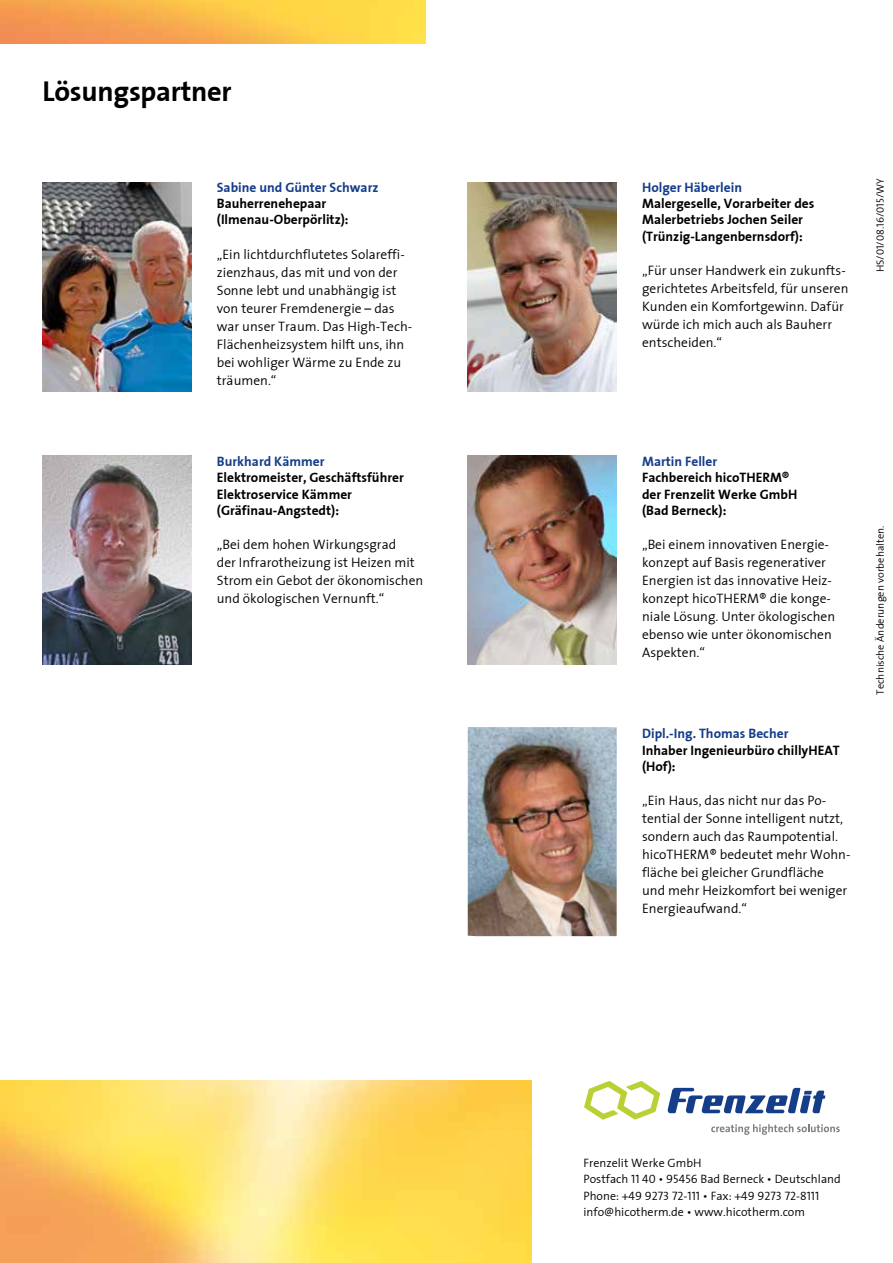
<style>
.page{position:relative;width:893px;height:1263px;background:#fff}
.page>*{position:absolute;margin:0;border:0;box-sizing:border-box;transform-origin:0 0}
.t1{font:28.5px "The Sans Bold PFZ Plain";letter-spacing:-.01em;color:#000}
.t2{font:13.5px/18px "The Sans Semi Light FZ Plain";color:#000}
.t3{font:13.5px/16.2px "The Sans Bold PFZ Plain";color:#000}
.t4{font:13.5px "The Sans Bold PFZ Plain";color:#153d8a}
.t5{font:12px/16.5px "The Sans Semi Light FZ Plain";color:#000}
.t6{font:10.5px "The Sans Semi Light FZ Plain";color:#000}
</style>
<div class="page">
<img style="left:468px;top:183px;width:149px;height:209px">
<img style="left:43px;top:183px;width:148px;height:209px">
<img style="left:43px;top:455px;width:148px;height:209px">
<img style="left:468px;top:727px;width:149px;height:209px">
<img style="left:468px;top:455px;width:149px;height:209px">
<svg style="left:584px;top:1081px;width:76px;height:39px"></svg>
<svg style="left:667px;top:1088px;width:158px;height:25px"></svg>
<svg style="left:711px;top:1124px;width:129px;height:11px"></svg>
<img style="left:0;top:0;width:425px;height:43px">
<img style="left:0;top:1080px;width:531px;height:183px">
<h1 class="t1" style="left:43px;top:67px;width:191px">Lösungspartner</h1>
<p class="t4" style="left:217px;top:176px;width:163px">Sabine und Günter Schwarz</p>
<p class="t3" style="left:217px;top:195px;width:133px">Bauherrenehepaar (Ilmenau-Oberpörlitz):</p>
<p class="t2" style="left:217px;top:245px;width:197px">„Ein lichtdurchflutetes Solareffi&shy;zienzhaus, das mit und von der<br>Sonne lebt und unabhängig ist von teurer Fremdenergie – das war unser Traum. Das High-Tech-<br>Flächenheizsystem hilft uns, ihn bei wohliger Wärme zu Ende zu träumen.“</p>
<p class="t4" style="left:217px;top:450px;width:109px">Burkhard Kämmer</p>
<p class="t3" style="left:217px;top:469px;width:189px">Elektromeister, Geschäftsführer<br>Elektroservice Kämmer (Gräfinau-Angstedt):</p>
<p class="t2" style="left:217px;top:535px;width:208px">„Bei dem hohen Wirkungsgrad<br>der Infrarotheizung ist Heizen mit<br>Strom ein Gebot der ökonomischen und ökologischen Vernunft.“</p>
<p class="t4" style="left:642px;top:176px;width:101px">Holger Häberlein</p>
<p class="t3" style="left:642px;top:195px;width:174px">Malergeselle, Vorarbeiter des<br>Malerbetriebs Jochen Seiler (Trünzig-Langenbernsdorf):</p>
<p class="t2" style="left:642px;top:261px;width:208px">„Für unser Handwerk ein zukunfts&shy;gerichtetes Arbeitsfeld, für unseren<br>Kunden ein Komfortgewinn. Dafür würde ich mich auch als Bauherr entscheiden.“</p>
<p class="t6" style="left:872px;top:272px;width:95px;rotate:-90deg">HS/01/08.16/015/WY</p>
<p class="t4" style="left:642px;top:450px;width:77px">Martin Feller</p>
<p class="t3" style="left:642px;top:469px;width:157px">Fachbereich hicoTHERM® der Frenzelit Werke GmbH (Bad Berneck):</p>
<p class="t2" style="left:642px;top:535px;width:195px">„Bei einem innovativen Energie&shy;konzept auf Basis regenerativer<br>Energien ist das innovative Heiz&shy;konzept hicoTHERM® die konge&shy;niale Lösung. Unter ökologischen ebenso wie unter ökonomischen<br>Aspekten.“</p>
<p class="t4" style="left:642px;top:722px;width:148px">Dipl.-Ing. Thomas Becher</p>
<p class="t3" style="left:642px;top:741px;width:199px">Inhaber Ingenieurbüro chillyHEAT (Hof):</p>
<p class="t2" style="left:642px;top:791px;width:210px">„Ein Haus, das nicht nur das Po&shy;tential der Sonne intelligent nutzt, sondern auch das Raumpotential. hicoTHERM® bedeutet mehr Wohn&shy;fläche bei gleicher Grundfläche<br>und mehr Heizkomfort bei weniger<br>Energieaufwand.“</p>
<p class="t6" style="left:872px;top:695px;width:171px;rotate:-90deg">Technische Änderungen vorbehalten.</p>
<p class="t5" style="left:583px;top:1154px;width:259px">Frenzelit Werke GmbH<br>Postfach 11 40 • 95456 Bad Berneck • Deutschland Phone: +49 9273 72-111 • Fax: +49 9273 72-8111 info@hicotherm.de • www.hicotherm.com</p>
</div>
